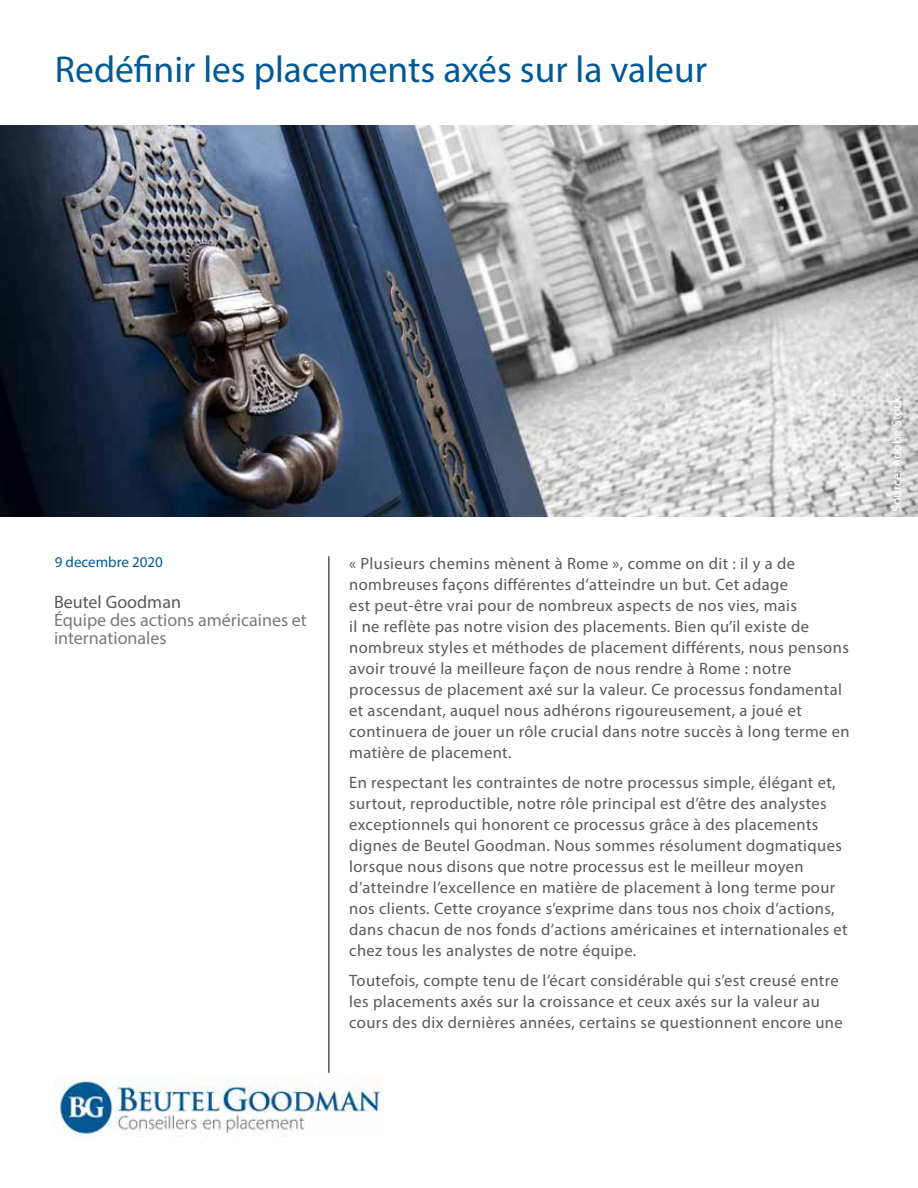
<style>
.page{position:relative;width:918px;height:1188px;background:#fff}
.page>*{position:absolute;margin:0;border:0;box-sizing:border-box;transform-origin:0 0}
.t1{font:37.5px "Myriad Pro";color:#005996}
.t2{font:18px/18px "Myriad Pro";color:#797a7d}
.t3{font:18px "Myriad Pro";color:#58595b}
.t4{font:16.5px/21px "Myriad Pro";letter-spacing:.025em;color:#58595b}
.t5{font:15px "Myriad Pro";color:#005996}
.t6{font:13.5px "Myriad Pro";color:#fff}
</style>
<div class="page">
<img style="left:54px;top:1077px;width:329px;height:60px">
<hr style="left:328px;top:556px;width:2px;height:517px;background:#58595b">
<img style="left:0;top:126px;width:918px;height:391px">
<h1 class="t1" style="left:55px;top:46px;width:654px">Redéfinir les placements axés sur la valeur</h1>
<p class="t5" style="left:55px;top:553px;width:110px">9 decembre 2020</p>
<p class="t3" style="left:54px;top:590px;width:129px">Beutel Goodman</p>
<p class="t2" style="left:54px;top:610px;width:254px">Équipe des actions américaines et internationales</p>
<p class="t4" style="left:349px;top:552px;width:502px">« Plusieurs chemins mènent à Rome », comme on dit : il y a de nombreuses façons différentes d’atteindre un but. Cet adage<br>est peut-être vrai pour de nombreux aspects de nos vies, mais<br>il ne reflète pas notre vision des placements. Bien qu’il existe de nombreux styles et méthodes de placement différents, nous pensons avoir trouvé la meilleure façon de nous rendre à Rome : notre processus de placement axé sur la valeur. Ce processus fondamental et ascendant, auquel nous adhérons rigoureusement, a joué et continuera de jouer un rôle crucial dans notre succès à long terme en matière de placement.</p>
<p class="t4" style="left:349px;top:771px;width:500px">En respectant les contraintes de notre processus simple, élégant et, surtout, reproductible, notre rôle principal est d’être des analystes exceptionnels qui honorent ce processus grâce à des placements dignes de Beutel Goodman. Nous sommes résolument dogmatiques lorsque nous disons que notre processus est le meilleur moyen d’atteindre l’excellence en matière de placement à long terme pour nos clients. Cette croyance s’exprime dans tous nos choix d’actions, dans chacun de nos fonds d’actions américaines et internationales et chez tous les analystes de notre équipe.</p>
<p class="t4" style="left:349px;top:969px;width:495px">Toutefois, compte tenu de l’écart considérable qui s’est creusé entre les placements axés sur la croissance et ceux axés sur la valeur au cours des dix dernières années, certains se questionnent encore une</p>
<p class="t6" style="left:888px;top:512px;width:117px;rotate:-90deg">Source: Adobe Stock</p>
</div>
